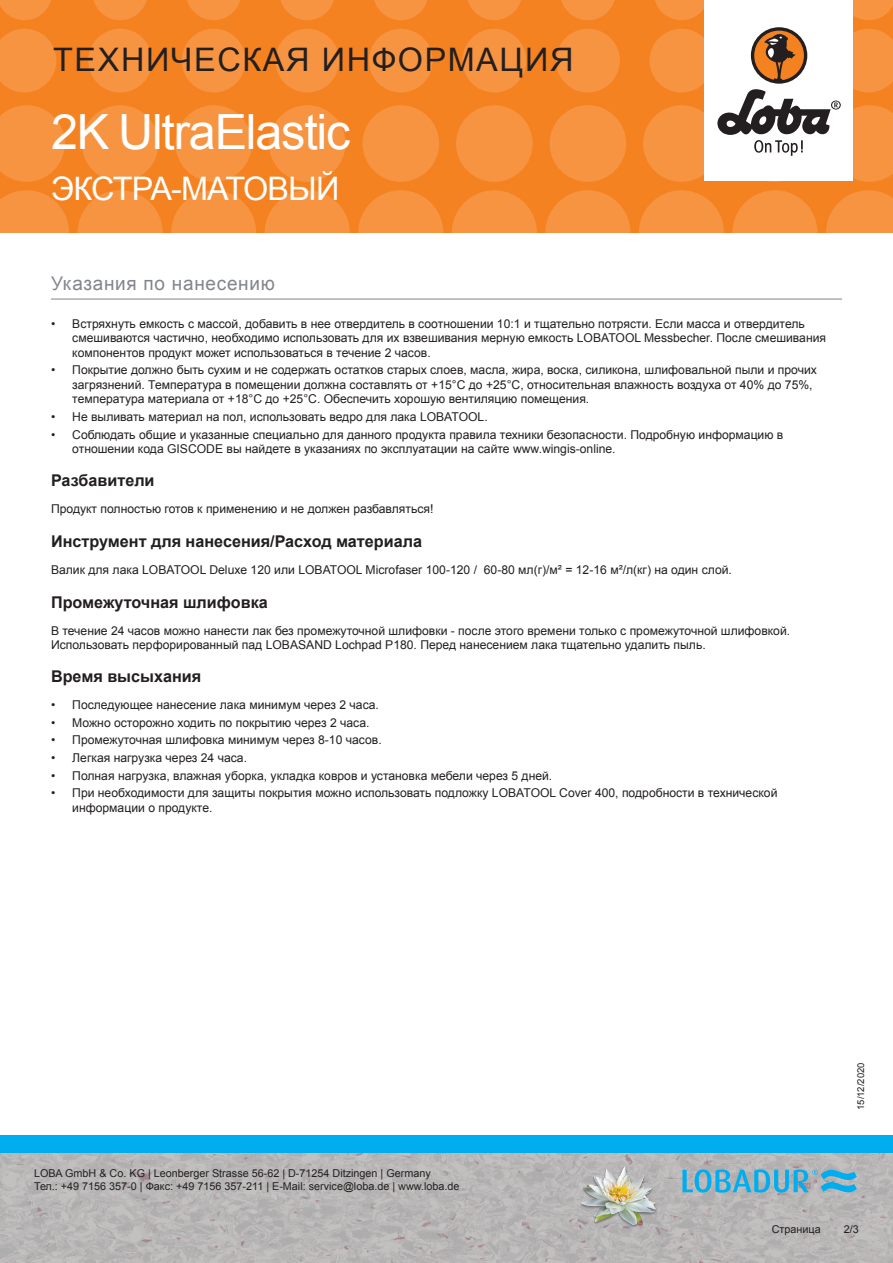
<style>
.page{position:relative;width:893px;height:1263px;background:#fff}
.page>*{position:absolute;margin:0;border:0;box-sizing:border-box;transform-origin:0 0}
.Produktname_Arial{font:48.6px "Arial";letter-spacing:-.025em;color:#fff}
.t1{font:32.4px "Arial";letter-spacing:.05em;color:#231f20}
.t2{font:32.4px "Arial";letter-spacing:-.025em;color:#fff}
.Titel_grau_Arial{font:18.9px "Arial";letter-spacing:.04em;color:#82858b}
.h1_Arial{font:700 16.2px "Arial";color:#231f20}
.Text_Arial{font:12.15px/14.5px "Arial";color:#231f20}
.t3{font:10.8px/12.9px "Arial";color:#231f20}
.t4{font:9.45px "Arial";color:#231f20}
</style>
<div class="page">
<div style="left:0;top:0;width:893px;height:233px;background:#f58220"></div>
<svg style="left:0;top:190px;width:69px;height:43px"></svg>
<svg style="left:78px;top:190px;width:85px;height:85px;fill:#f69441"></svg>
<svg style="left:171px;top:190px;width:85px;height:85px;fill:#f69441"></svg>
<svg style="left:265px;top:190px;width:85px;height:85px;fill:#f69441"></svg>
<svg style="left:358px;top:190px;width:85px;height:85px;fill:#f69441"></svg>
<svg style="left:545px;top:190px;width:85px;height:85px;fill:#f69441"></svg>
<svg style="left:452px;top:190px;width:85px;height:85px;fill:#f69441"></svg>
<svg style="left:732px;top:190px;width:85px;height:85px;fill:#f69441"></svg>
<svg style="left:639px;top:190px;width:85px;height:85px;fill:#f69441"></svg>
<svg style="left:826px;top:190px;width:67px;height:43px"></svg>
<svg style="left:0;top:105px;width:65px;height:77px"></svg>
<svg style="left:82px;top:105px;width:76px;height:77px"></svg>
<svg style="left:175px;top:105px;width:77px;height:77px"></svg>
<svg style="left:269px;top:105px;width:76px;height:77px"></svg>
<svg style="left:456px;top:105px;width:77px;height:77px"></svg>
<svg style="left:362px;top:105px;width:77px;height:77px"></svg>
<svg style="left:550px;top:105px;width:76px;height:77px"></svg>
<svg style="left:0;top:29px;width:56px;height:63px"></svg>
<svg style="left:182px;top:29px;width:64px;height:63px"></svg>
<svg style="left:88px;top:29px;width:64px;height:63px"></svg>
<svg style="left:275px;top:29px;width:64px;height:63px"></svg>
<svg style="left:462px;top:29px;width:64px;height:63px"></svg>
<svg style="left:369px;top:29px;width:64px;height:63px"></svg>
<svg style="left:556px;top:29px;width:64px;height:63px"></svg>
<svg style="left:0;top:0;width:51px;height:20px"></svg>
<svg style="left:187px;top:0;width:53px;height:20px"></svg>
<svg style="left:468px;top:0;width:53px;height:20px"></svg>
<svg style="left:655px;top:0;width:49px;height:20px"></svg>
<svg style="left:93px;top:0;width:54px;height:20px"></svg>
<svg style="left:374px;top:0;width:54px;height:20px"></svg>
<svg style="left:281px;top:0;width:53px;height:20px"></svg>
<svg style="left:561px;top:0;width:54px;height:20px"></svg>
<svg style="left:853px;top:0;width:40px;height:20px"></svg>
<img style="left:0;top:1152px;width:893px;height:111px">
<div style="left:0;top:1135px;width:893px;height:17px;background:#00aeef"></div>
<div style="left:704px;top:0;width:149px;height:181px;background:#fff"></div>
<svg style="left:643px;top:29px;width:250px;height:153px"></svg>
<img style="left:578px;top:1161px;width:82px;height:81px">
<svg style="left:682px;top:1169px;width:175px;height:24px;background:#6ab1cc"></svg>
<hr style="left:51px;top:299px;width:791px;height:1px;background:#82858b">
<h2 class="t1" style="left:53px;top:38px;width:522px">ТЕХНИЧЕСКАЯ ИНФОРМАЦИЯ</h2>
<p class="Produktname_Arial" style="left:51px;top:100px;width:301px">2K UltraElastic</p>
<h2 class="t2" style="left:51px;top:167px;width:290px">ЭКСТРА-МАТОВЫЙ</h2>
<p class="Titel_grau_Arial" style="left:51px;top:271px;width:225px">Указания по нанесению</p>
<p class="Text_Arial" style="left:72px;top:316px;width:755px;text-indent:-21px">• Встряхнуть емкость с массой, добавить в нее отвердитель в соотношении 10:1 и тщательно потрясти. Если масса и отвердитель смешиваются частично, необходимо использовать для их взвешивания мерную емкость LOBATOOL Messbecher. После смешивания компонентов продукт может использоваться в течение 2 часов.</p>
<p class="Text_Arial" style="left:72px;top:363px;width:746px;text-indent:-21px">• Покрытие должно быть сухим и не содержать остатков старых слоев, масла, жира, воска, силикона, шлифовальной пыли и прочих загрязнений. Температура в помещении должна составлять от +15°C до +25°C, относительная влажность воздуха от 40% до 75%, температура материала от +18°C до +25°C. Обеспечить хорошую вентиляцию помещения.</p>
<p class="Text_Arial" style="left:51px;top:410px;width:438px">• Не выливать материал на пол, использовать ведро для лака LOBATOOL.</p>
<p class="Text_Arial" style="left:72px;top:427px;width:713px;text-indent:-21px">• Соблюдать общие и указанные специально для данного продукта правила техники безопасности. Подробную информацию в отношении кода GISCODE вы найдете в указаниях по эксплуатации на сайте www.wingis-online.</p>
<p class="h1_Arial" style="left:51px;top:470px;width:105px">Разбавители</p>
<p class="Text_Arial" style="left:51px;top:502px;width:384px">Продукт полностью готов к применению и не должен разбавляться!</p>
<p class="h1_Arial" style="left:51px;top:531px;width:373px">Инструмент для нанесения/Расход материала</p>
<p class="Text_Arial" style="left:51px;top:563px;width:682px">Валик для лака LOBATOOL Deluxe 120 или LOBATOOL Microfaser 100-120 / 60-80 мл(г)/м² = 12-16 м²/л(кг) на один слой.</p>
<p class="h1_Arial" style="left:51px;top:591px;width:218px">Промежуточная шлифовка</p>
<p class="Text_Arial" style="left:51px;top:623px;width:741px">В течение 24 часов можно нанести лак без промежуточной шлифовки - после этого времени только с промежуточной шлифовкой.<br>Использовать перфорированный пад LOBASAND Lochpad P180. Перед нанесением лака тщательно удалить пыль.</p>
<p class="h1_Arial" style="left:51px;top:666px;width:152px">Время высыхания</p>
<p class="Text_Arial" style="left:51px;top:698px;width:329px">• Последующее нанесение лака минимум через 2 часа.</p>
<p class="Text_Arial" style="left:51px;top:715px;width:320px">• Можно осторожно ходить по покрытию через 2 часа.</p>
<p class="Text_Arial" style="left:51px;top:733px;width:332px">• Промежуточная шлифовка минимум через 8-10 часов.</p>
<p class="Text_Arial" style="left:51px;top:750px;width:198px">• Легкая нагрузка через 24 часа.</p>
<p class="Text_Arial" style="left:51px;top:768px;width:503px">• Полная нагрузка, влажная уборка, укладка ковров и установка мебели через 5 дней.</p>
<p class="Text_Arial" style="left:72px;top:786px;width:707px;text-indent:-21px">• При необходимости для защиты покрытия можно использовать подложку LOBATOOL Cover 400, подробности в технической информации о продукте.</p>
<p class="t3" style="left:34px;top:1167px;width:427px">LOBA GmbH &amp; Co. KG | Leonberger Strasse 56-62 | D-71254 Ditzingen | Germany<br>Тел.: +49 7156 357-0 | Факс: +49 7156 357-211 | E-Mail: service@loba.de | www.loba.de</p>
<p class="t4" style="left:855px;top:1110px;width:49px;rotate:-90deg">15/12/2020</p>
<p class="t3" style="left:772px;top:1222px;width:50px">Страница</p>
<p class="t3" style="left:844px;top:1222px;width:17px">2/3</p>
</div>
